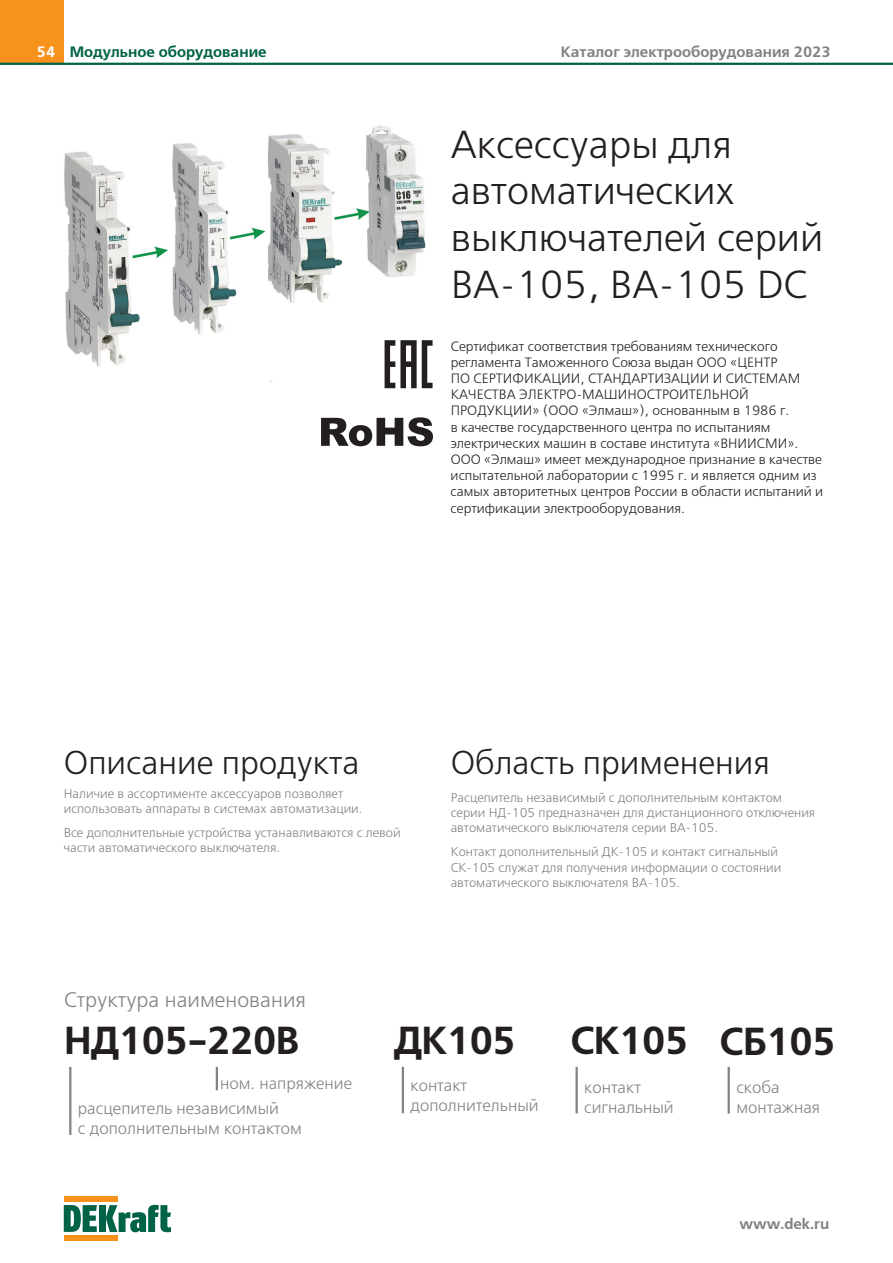
<style>
.page{position:relative;width:893px;height:1263px;background:#fff}
.page>*{position:absolute;margin:0;border:0;box-sizing:border-box;transform-origin:0 0}
.t1{font:39px/46.8px "Free Set C";color:#231f20}
.t2{font:700 39px "Free Set C";letter-spacing:-.025em;color:#231f20}
.t3{font:33px "Free Set C";color:#231f20}
.t4{font:21px "Free Set C";color:#808285}
.t5{font:16.5px/19.8px "Free Set C";color:#808285}
.t6{font:700 15px "Free Set C";color:#808285}
.t7{font:700 15px "Free Set C";color:#006246}
.t8{font:13.5px/16.2px "Free Set C";color:#231f20}
.t9{font:12.75px/15.3px "Free Set C";color:#808285}
.s1{color:#fff}
</style>
<div class="page">
<div style="left:0;top:0;width:64px;height:64px;background:#f7931d"></div>
<hr style="left:0;top:63px;width:893px;height:2px;background:#006246">
<div style="left:64px;top:1235px;width:53px;height:6px;background:#f7931d"></div>
<div style="left:64px;top:1196px;width:53px;height:5px;background:#f7931d"></div>
<div style="left:99px;top:1205px;width:7px;height:27px;background:#006246"></div>
<svg style="left:106px;top:1205px;width:65px;height:27px"></svg>
<svg style="left:64px;top:1205px;width:33px;height:27px"></svg>
<img style="left:64px;top:125px;width:362px;height:263px">
<hr style="left:216px;top:1067px;width:2px;height:23px;background:#808285">
<hr style="left:69px;top:1067px;width:2px;height:68px;background:#808285">
<hr style="left:575px;top:1067px;width:3px;height:46px;background:#808285">
<hr style="left:402px;top:1067px;width:2px;height:46px;background:#808285">
<hr style="left:728px;top:1067px;width:2px;height:46px;background:#808285">
<svg style="left:385px;top:340px;width:48px;height:48px"></svg>
<svg style="left:321px;top:417px;width:112px;height:29px"></svg>
<p class="t7" style="left:37px;top:43px;width:231px"><span class="s1">54</span> Модульное оборудование</p>
<p class="t6" style="left:561px;top:43px;width:271px">Каталог электрооборудования 2023</p>
<h1 class="t1" style="left:451px;top:121px;width:374px">Аксессуары для автоматических выключателей серий<br>ВА-105, ВА-105 DC</h1>
<p class="t8" style="left:451px;top:338px;width:374px">Сертификат соответствия требованиям технического регламента Таможенного Союза выдан ООО «ЦЕНТР<br>ПО СЕРТИФИКАЦИИ, СТАНДАРТИЗАЦИИ И СИСТЕМАМ КАЧЕСТВА ЭЛЕКТРО-МАШИНОСТРОИТЕЛЬНОЙ ПРОДУКЦИИ» (ООО «Элмаш»), основанным в 1986 г.<br>в качестве государственного центра по испытаниям электрических машин в составе института «ВНИИСМИ».<br>ООО «Элмаш» имеет международное признание в качестве испытательной лаборатории с 1995 г. и является одним из самых авторитетных центров России в области испытаний и сертификации электрооборудования.</p>
<h2 class="t3" style="left:64px;top:743px;width:297px">Описание продукта</h2>
<h2 class="t3" style="left:451px;top:743px;width:321px">Область применения</h2>
<p class="t9" style="left:451px;top:790px;width:366px">Расцепитель независимый с дополнительным контактом серии НД-105 предназначен для дистанционного отключения автоматического выключателя серии ВА-105.</p>
<p class="t9" style="left:451px;top:844px;width:332px">Контакт дополнительный ДК-105 и контакт сигнальный<br>СК-105 служат для получения информации о состоянии автоматического выключателя ВА-105.</p>
<p class="t9" style="left:64px;top:786px;width:300px">Наличие в ассортименте аксессуаров позволяет использовать аппараты в системах автоматизации.</p>
<p class="t9" style="left:64px;top:825px;width:338px">Все дополнительные устройства устанавливаются с левой части автоматического выключателя.</p>
<h3 class="t4" style="left:64px;top:987px;width:243px">Структура наименования</h3>
<h1 class="t2" style="left:64px;top:1017px;width:237px">НД105-220В</h1>
<p class="t5" style="left:220px;top:1074px;width:133px">ном. напряжение</p>
<p class="t5" style="left:78px;top:1098px;width:225px">расцепитель независимый<br>с дополнительным контактом</p>
<h1 class="t2" style="left:394px;top:1017px;width:124px">ДК105</h1>
<p class="t5" style="left:411px;top:1076px;width:130px">контакт дополнительный</p>
<h1 class="t2" style="left:570px;top:1017px;width:120px">СК105</h1>
<p class="t5" style="left:584px;top:1077px;width:91px">контакт сигнальный</p>
<h1 class="t2" style="left:719px;top:1018px;width:118px">СБ105</h1>
<p class="t5" style="left:736px;top:1078px;width:85px">скоба монтажная</p>
<p class="t6" style="left:739px;top:1215px;width:91px">www.dek.ru</p>
</div>
